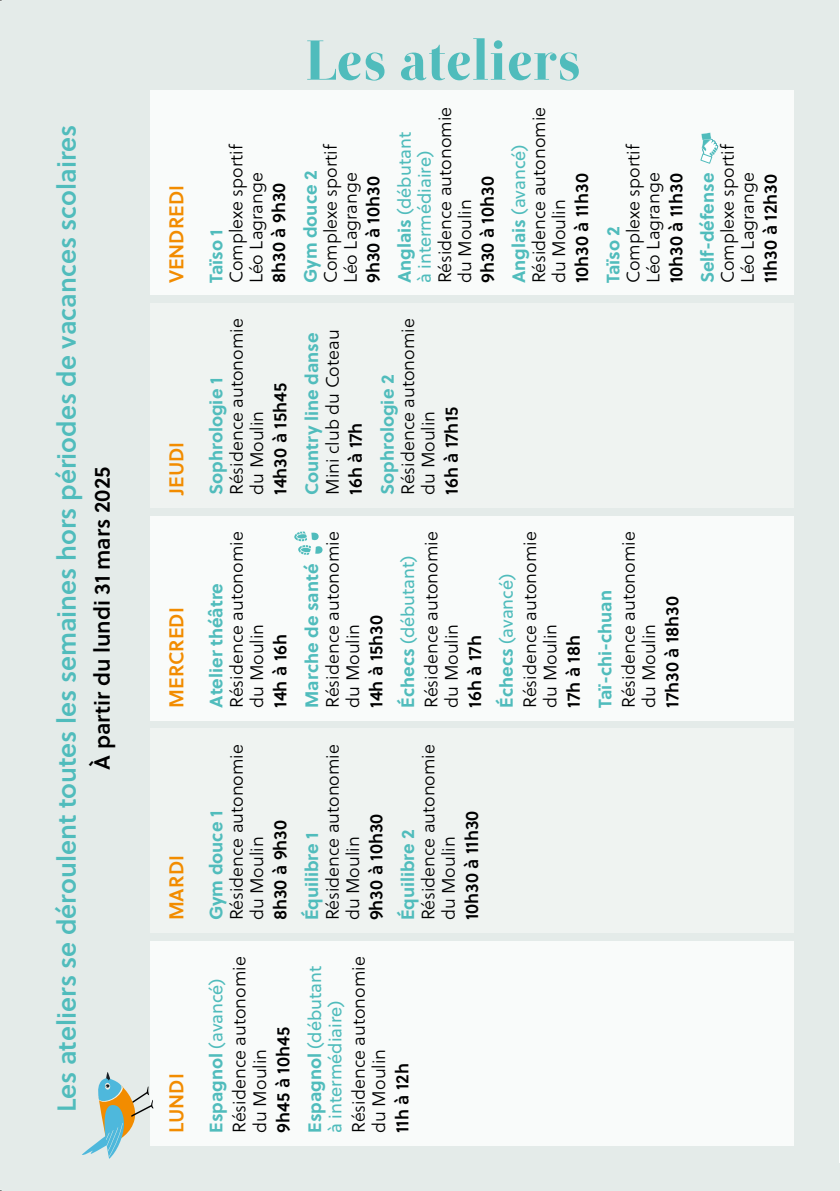
<style>
.page{position:relative;width:840px;height:1191px;background:#fff}
.page>*{position:absolute;margin:0;border:0;box-sizing:border-box;transform-origin:0 0}
.t1{font:56px "Otama ep";color:#50bcbc}
.t2{font:26px "Soleil Sb";color:#50bcbc}
.t3{font:22px "Soleil Sb";color:#000}
.t4{font:20px "Soleil Sb";color:#f28c00}
.t5{font:18px/20.4px "Soleil Lt";color:#000}
.t6{font:18px "Soleil Sb";color:#000}
.t7{font:700 18px "Soleil";color:#50bcbc}
.t8{font:18px/20px "Soleil";color:#50bcbc}
.s1{font-weight:700}
.s2{font-weight:400}
</style>
<div class="page">
<div style="left:0;top:0;width:839px;height:1191px;background:#e4ebe9"></div>
<div style="left:150px;top:729px;width:643px;height:204px;background:#eff3f1"></div>
<div style="left:150px;top:303px;width:643px;height:204px;background:#eff3f1"></div>
<div style="left:150px;top:91px;width:643px;height:204px;background:#f9fbfa"></div>
<svg style="left:700px;top:132px;width:18px;height:32px"></svg>
<div style="left:150px;top:941px;width:643px;height:204px;background:#f9fbfa"></div>
<div style="left:150px;top:516px;width:643px;height:204px;background:#f9fbfa"></div>
<svg style="left:294px;top:531px;width:28px;height:24px"></svg>
<svg style="left:82px;top:1072px;width:72px;height:86px"></svg>
<h2 class="t2" style="left:47px;top:1112px;width:989px;rotate:-90deg">Les ateliers se déroulent toutes les semaines hors périodes de vacances scolaires</h2>
<p class="t3" style="left:85px;top:769px;width:304px;rotate:-90deg">À partir du lundi 31 mars 2025</p>
<p class="t4" style="left:161px;top:283px;width:100px;rotate:-90deg">VENDREDI</p>
<p class="t4" style="left:161px;top:495px;width:55px;rotate:-90deg">JEUDI</p>
<p class="t4" style="left:161px;top:708px;width:102px;rotate:-90deg">MERCREDI</p>
<p class="t4" style="left:161px;top:920px;width:67px;rotate:-90deg">MARDI</p>
<p class="t4" style="left:161px;top:1132px;width:61px;rotate:-90deg">LUNDI</p>
<p class="t5" style="left:226px;top:283px;width:141px;rotate:-90deg">Complexe sportif<br>Léo Lagrange</p>
<p class="t6" style="left:265px;top:283px;width:102px;rotate:-90deg">8h30 à 9h30</p>
<p class="t7" style="left:202px;top:283px;width:56px;rotate:-90deg">Taïso 1</p>
<p class="t5" style="left:226px;top:495px;width:178px;rotate:-90deg">Résidence autonomie du Moulin</p>
<p class="t7" style="left:202px;top:495px;width:118px;rotate:-90deg">Sophrologie 1</p>
<p class="t6" style="left:266px;top:495px;width:113px;rotate:-90deg">14h30 à 15h45</p>
<h1 class="t1" style="left:305px;top:27px;width:277px">Les ateliers</h1>
<p class="t5" style="left:320px;top:283px;width:141px;rotate:-90deg">Complexe sportif<br>Léo Lagrange</p>
<p class="t7" style="left:296px;top:283px;width:114px;rotate:-90deg">Gym douce 2</p>
<p class="t6" style="left:359px;top:283px;width:108px;rotate:-90deg">9h30 à 10h30</p>
<p class="t5" style="left:434px;top:283px;width:178px;rotate:-90deg">Résidence autonomie du Moulin</p>
<p class="t8" style="left:394px;top:283px;width:153px;rotate:-90deg"><span class="s1">Anglais</span> (débutant à intermédiaire)</p>
<p class="t6" style="left:473px;top:283px;width:108px;rotate:-90deg">9h30 à 10h30</p>
<p class="t7" style="left:298px;top:495px;width:164px;rotate:-90deg">Country line danse</p>
<p class="t5" style="left:322px;top:495px;width:167px;rotate:-90deg">Mini club du Coteau</p>
<p class="t6" style="left:341px;top:495px;width:74px;rotate:-90deg">16h à 17h</p>
<p class="t5" style="left:397px;top:495px;width:178px;rotate:-90deg">Résidence autonomie du Moulin</p>
<p class="t7" style="left:373px;top:495px;width:121px;rotate:-90deg">Sophrologie 2</p>
<p class="t6" style="left:437px;top:495px;width:89px;rotate:-90deg">16h à 17h15</p>
<p class="t5" style="left:528px;top:283px;width:178px;rotate:-90deg">Résidence autonomie du Moulin</p>
<p class="t8" style="left:508px;top:283px;width:140px;rotate:-90deg"><span class="s1">Anglais</span> (avancé)</p>
<p class="t6" style="left:567px;top:283px;width:111px;rotate:-90deg">10h30 à 11h30</p>
<p class="t5" style="left:622px;top:283px;width:141px;rotate:-90deg">Complexe sportif<br>Léo Lagrange</p>
<p class="t5" style="left:717px;top:283px;width:141px;rotate:-90deg">Complexe sportif<br>Léo Lagrange</p>
<p class="t6" style="left:662px;top:283px;width:111px;rotate:-90deg">10h30 à 11h30</p>
<p class="t7" style="left:693px;top:283px;width:112px;rotate:-90deg">Self-défense</p>
<p class="t6" style="left:756px;top:283px;width:111px;rotate:-90deg">11h30 à 12h30</p>
<p class="t7" style="left:599px;top:283px;width:59px;rotate:-90deg">Taïso 2</p>
<p class="t5" style="left:226px;top:708px;width:178px;rotate:-90deg">Résidence autonomie du Moulin</p>
<p class="t7" style="left:202px;top:708px;width:126px;rotate:-90deg">Atelier théâtre</p>
<p class="t6" style="left:266px;top:708px;width:75px;rotate:-90deg">14h à 16h</p>
<p class="t5" style="left:322px;top:708px;width:178px;rotate:-90deg">Résidence autonomie du Moulin</p>
<p class="t7" style="left:298px;top:708px;width:145px;rotate:-90deg">Marche de santé</p>
<p class="t6" style="left:362px;top:708px;width:94px;rotate:-90deg">14h à 15h30</p>
<p class="t5" style="left:420px;top:708px;width:178px;rotate:-90deg">Résidence autonomie du Moulin</p>
<p class="t8" style="left:397px;top:708px;width:154px;rotate:-90deg"><span class="s1">Échecs</span> (débutant)</p>
<p class="t6" style="left:460px;top:708px;width:74px;rotate:-90deg">16h à 17h</p>
<p class="t5" style="left:519px;top:708px;width:178px;rotate:-90deg">Résidence autonomie du Moulin</p>
<p class="t8" style="left:496px;top:708px;width:135px;rotate:-90deg"><span class="s1">Échecs</span> (avancé)</p>
<p class="t6" style="left:559px;top:708px;width:74px;rotate:-90deg">17h à 18h</p>
<p class="t5" style="left:226px;top:920px;width:178px;rotate:-90deg">Résidence autonomie du Moulin</p>
<p class="t7" style="left:202px;top:920px;width:111px;rotate:-90deg">Gym douce 1</p>
<p class="t6" style="left:266px;top:920px;width:102px;rotate:-90deg">8h30 à 9h30</p>
<p class="t5" style="left:322px;top:920px;width:178px;rotate:-90deg">Résidence autonomie du Moulin</p>
<p class="t7" style="left:298px;top:920px;width:90px;rotate:-90deg">Équilibre 1</p>
<p class="t6" style="left:362px;top:920px;width:108px;rotate:-90deg">9h30 à 10h30</p>
<p class="t5" style="left:417px;top:920px;width:178px;rotate:-90deg">Résidence autonomie du Moulin</p>
<p class="t7" style="left:393px;top:920px;width:93px;rotate:-90deg">Équilibre 2</p>
<p class="t6" style="left:458px;top:920px;width:111px;rotate:-90deg">10h30 à 11h30</p>
<p class="t5" style="left:229px;top:1132px;width:178px;rotate:-90deg">Résidence autonomie du Moulin</p>
<p class="t7" style="left:202px;top:1132px;width:156px;rotate:-90deg">Espagnol <span class="s2">(avancé)</span></p>
<p class="t6" style="left:269px;top:1132px;width:107px;rotate:-90deg">9h45 à 10h45</p>
<p class="t8" style="left:304px;top:1132px;width:168px;rotate:-90deg"><span class="s1">Espagnol</span> (débutant à intermédiaire)</p>
<p class="t5" style="left:348px;top:1132px;width:178px;rotate:-90deg">Résidence autonomie du Moulin</p>
<p class="t6" style="left:388px;top:1132px;width:71px;rotate:-90deg">11h à 12h</p>
<p class="t7" style="left:591px;top:708px;width:119px;rotate:-90deg">Taï-chi-chuan</p>
<p class="t5" style="left:617px;top:708px;width:178px;rotate:-90deg">Résidence autonomie du Moulin</p>
<p class="t6" style="left:658px;top:708px;width:113px;rotate:-90deg">17h30 à 18h30</p>
</div>
